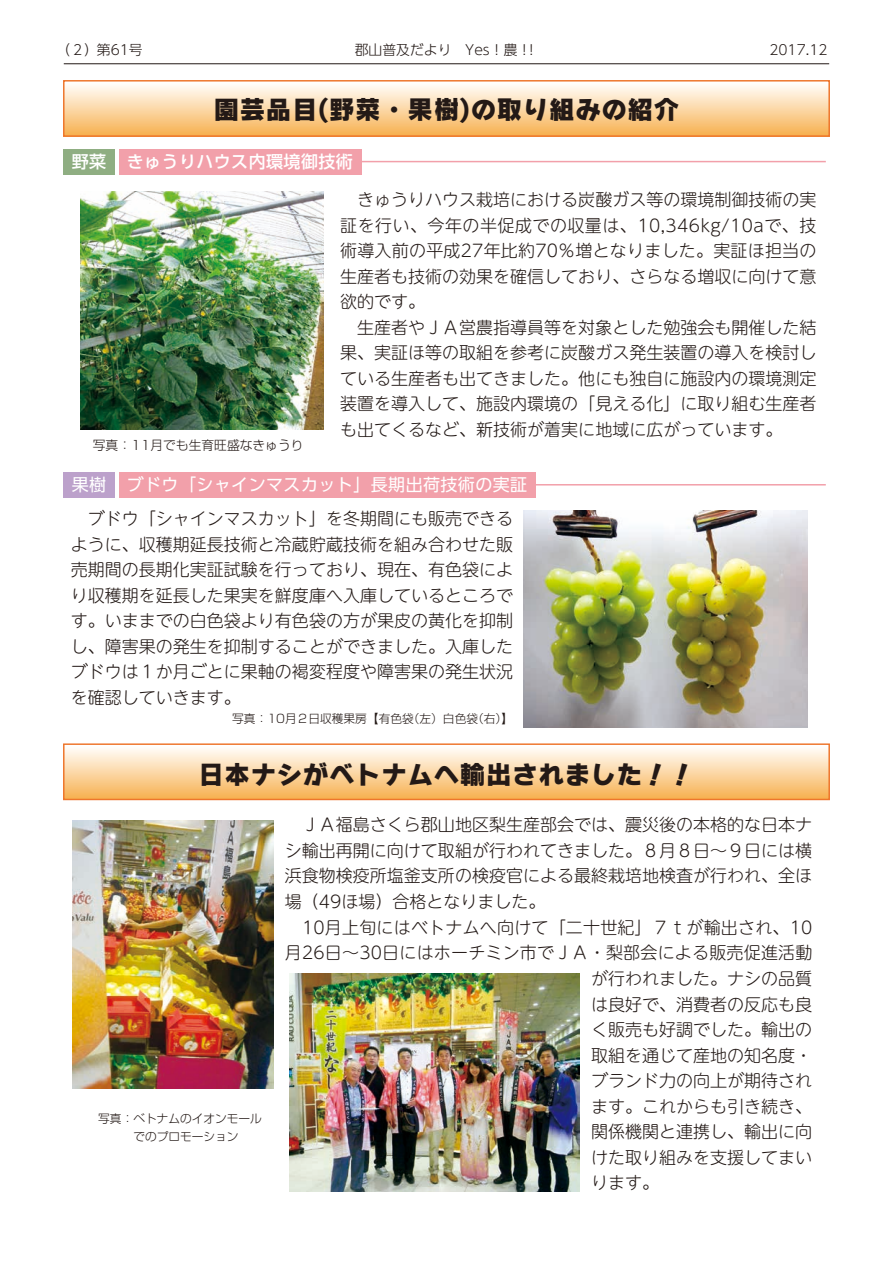
<style>
.page{position:relative;width:893px;height:1263px;background:#fff}
.page>*{position:absolute;margin:0;border:0;box-sizing:border-box;transform-origin:0 0}
.t1{font:25.5px "Rodin Wanpaku Pro EB";letter-spacing:.025em;color:#231916}
.t2{font:300 16.95px/25.5px "UD Shin M Go Pro";color:#231916}
.t3{font:16.95px "UD Shin Go Pro";letter-spacing:.025em;color:#fff}
.t4{font:500 16.95px "UD Shin Go Pro";letter-spacing:.025em;color:#fff}
.t5{font:300 13.8px "UD Shin Go Pro";color:#231916}
.t6{font:300 12.75px "Shin Go Pro";color:#231916}
.t7{font:300 11.7px/18px "Shin Go Pro";color:#231916}
</style>
<div class="page">
<hr style="left:64px;top:63px;width:765px;height:1px;background:#231916">
<div style="left:64px;top:81px;width:765px;height:55px;background:linear-gradient(to bottom,#fff,#f7b04f)"></div>
<div style="left:63px;top:80px;width:767px;height:57px;border:1px solid #ee762c"></div>
<div style="left:64px;top:744px;width:765px;height:55px;background:linear-gradient(to bottom,#fff,#f7b151)"></div>
<div style="left:63px;top:743px;width:767px;height:57px;border:1px solid #ee762c"></div>
<div style="left:64px;top:149px;width:51px;height:25px;background:#8fae82"></div>
<div style="left:119px;top:149px;width:242px;height:25px;background:#f2a0aa"></div>
<hr style="left:358px;top:161px;width:468px;height:1px;background:#f2a0aa">
<hr style="left:532px;top:484px;width:294px;height:1px;background:#f2a0aa">
<div style="left:64px;top:472px;width:51px;height:25px;background:#bca1cb"></div>
<div style="left:119px;top:472px;width:417px;height:25px;background:#f2a0aa"></div>
<img style="left:523px;top:510px;width:285px;height:217px">
<img style="left:81px;top:191px;width:242px;height:238px">
<img style="left:72px;top:821px;width:201px;height:268px">
<img style="left:289px;top:974px;width:290px;height:217px">
<p class="t5" style="left:57px;top:39px;width:87px">（２）第61号</p>
<p class="t5" style="left:355px;top:39px;width:185px">郡山普及だより　Yes！農！！</p>
<h1 class="t1" style="left:214px;top:92px;width:467px">園芸品目(野菜・果樹)の取り組みの紹介</h1>
<p class="t4" style="left:72px;top:147px;width:36px">野菜</p>
<p class="t4" style="left:127px;top:147px;width:228px">きゅうりハウス内環境御技術</p>
<p class="t5" style="left:769px;top:39px;width:60px">2017.12</p>
<p class="t6" style="left:93px;top:435px;width:212px">写真：11月でも生育旺盛なきゅうり</p>
<p class="t2" style="left:340px;top:186px;width:478px">　きゅうりハウス栽培における炭酸ガス等の環境制御技術の実証を行い、今年の半促成での収量は、10,346kg/10aで、技術導入前の平成27年比約70％増となりました。実証ほ担当の生産者も技術の効果を確信しており、さらなる増収に向けて意欲的です。<br>　生産者やＪＡ営農指導員等を対象とした勉強会も開催した結果、実証ほ等の取組を参考に炭酸ガス発生装置の導入を検討している生産者も出てきました。他にも独自に施設内の環境測定装置を導入して、施設内環境の「見える化」に取り組む生産者も出てくるなど、新技術が着実に地域に広がっています。</p>
<p class="t3" style="left:72px;top:471px;width:36px">果樹</p>
<p class="t3" style="left:127px;top:471px;width:402px">ブドウ「シャインマスカット」長期出荷技術の実証</p>
<p class="t2" style="left:71px;top:505px;width:444px;text-align:justify">　ブドウ「シャインマスカット」を冬期間にも販売できるように、収穫期延長技術と冷蔵貯蔵技術を組み合わせた販売期間の長期化実証試験を行っており、現在、有色袋により収穫期を延長した果実を鮮度庫へ入庫しているところです。いままでの白色袋より有色袋の方が果皮の黄化を抑制し、障害果の発生を抑制することができました。入庫したブドウは１か月ごとに果軸の褐変程度や障害果の発生状況を確認していきます。</p>
<p class="t7" style="left:232px;top:708px;width:183px">写真：10月２日収穫果房【有色袋</p>
<p class="t7" style="left:472px;top:708px;width:42px">（右【(</p>
<p class="t7" style="left:408px;top:708px;width:72px">（左）白色袋</p>
<h1 class="t1" style="left:198px;top:757px;width:498px">日本ナシがベトナムへ輸出されました!!</h1>
<p class="t7" style="left:98px;top:1108px;width:165px">写真：ベトナムのイオンモール　　　でのプロモーション</p>
<p class="t2" style="left:285px;top:811px;width:529px">　ＪＡ福島さくら郡山地区梨生産部会では、震災後の本格的な日本ナシ輸出再開に向けて取組が行われてきました。８月８日～９日には横浜食物検疫所塩釜支所の検疫官による最終栽培地検査が行われ、全ほ場（49ほ場）合格となりました。<br>　10月上旬にはベトナムへ向けて「二十世紀」７ｔが輸出され、10月26日～30日にはホーチミン市でＪＡ・梨部会による販売促進活動</p>
<p class="t2" style="left:591px;top:965px;width:223px;text-align:justify">が行われました。ナシの品質は良好で、消費者の反応も良く販売も好調でした。輸出の取組を通じて産地の知名度・ブランド力の向上が期待されます。これからも引き続き、関係機関と連携し、輸出に向けた取り組みを支援してまいります。</p>
</div>
